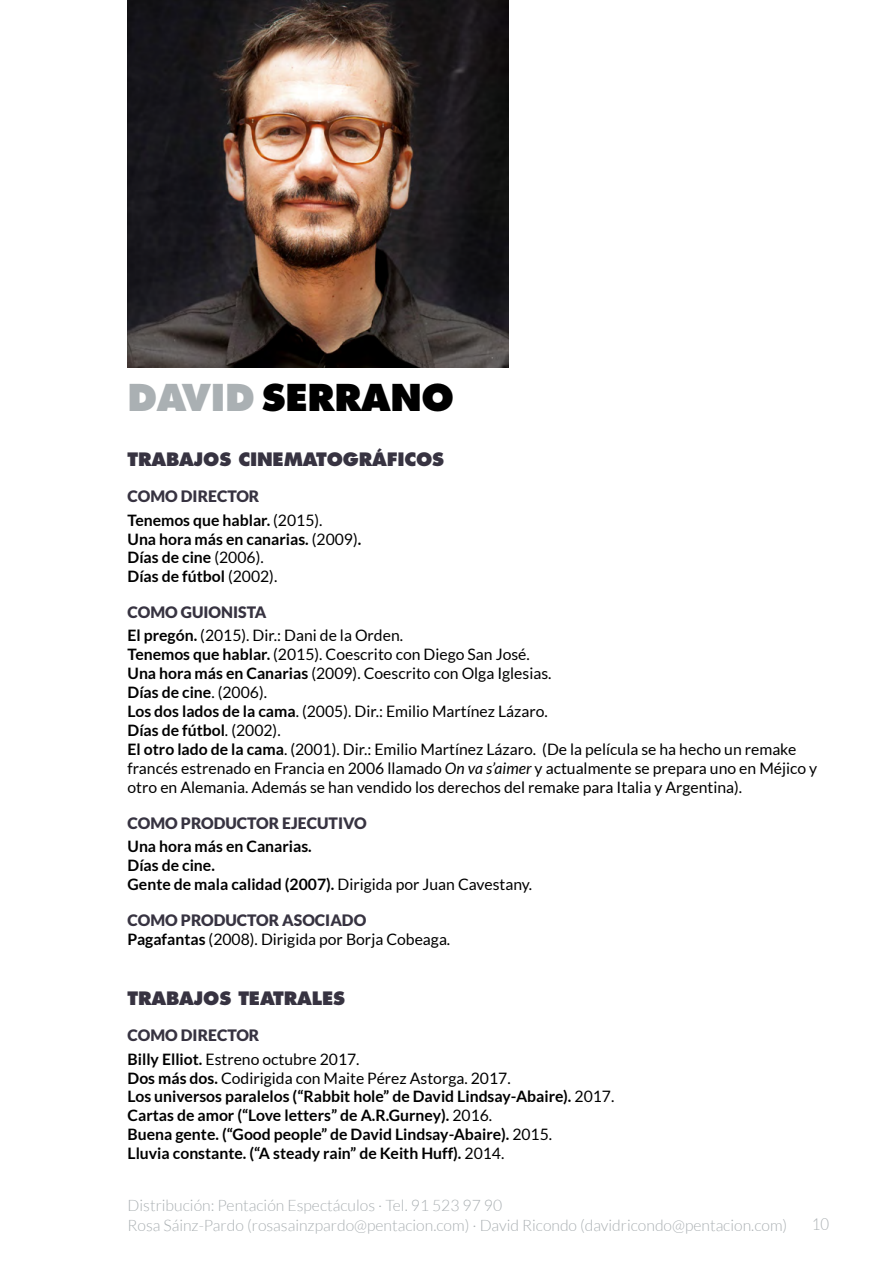
<style>
.page{position:relative;width:893px;height:1263px;background:#fff}
.page>*{position:absolute;margin:0;border:0;box-sizing:border-box;transform-origin:0 0}
.t1{font:800 36px "Futura";letter-spacing:-.01em;color:#000}
.t2{font:800 18px "Futura";letter-spacing:-.01em;color:#373341}
.t3{font:300 16.5px "Lato";color:#aab0b3;scale:.91 1}
.t4{font:15.75px/18.9px "Lato";color:#000}
.t5{font:700 15.75px/18.9px "Lato";color:#000}
.t6{font:300 15.75px/19.5px "Lato";color:#aab0b3}
.t7{font:900 15.75px "Lato";color:#373341}
.s1{color:#aab0b3}
.s2{font-weight:900;color:#373341}
.s3{font-weight:400}
.s4{font-weight:700}
.s5{font-style:italic}
</style>
<div class="page">
<img style="left:128px;top:0;width:380px;height:367px">
<h1 class="t1" style="left:128px;top:376px;width:295px"><span class="s1">DAVI D</span> SERRANO</h1>
<p class="t2" style="left:128px;top:449px;width:15px">TRABA</p>
<p class="t2" style="left:194px;top:449px;width:252px">JOS CINEMATOGRÁFICOS</p>
<p class="t5" style="left:128px;top:485px;width:197px;line-height:23.1px"><span class="s2">COMO DIRECTOR<br></span>Tenemos que hablar. <span class="s3">(2015).</span></p>
<p class="t5" style="left:128px;top:529px;width:235px">Una hora más en canarias. <span class="s3">(2009)</span>.<br>Días de cine <span class="s3">(2006).<br></span>Días de fútbol <span class="s3">(2002).</span></p>
<p class="t4" style="left:128px;top:601px;width:277px;line-height:23.1px"><span class="s2">COMO GUIONISTA<br></span><span class="s4">El pregón.</span> (2015). Dir.: Dani de la Orden.</p>
<p class="t4" style="left:128px;top:645px;width:691px"><span class="s4">Tenemos que hablar.</span> (2015). Coescrito con Diego San José.<br><span class="s4">Una hora más en Canarias</span> (2009). Coescrito con Olga I glesias.<br><span class="s4">Días de cine</span>. (2006).<br><span class="s4">Los dos lados de la cama</span>. (2005). Dir.: Emilio M artínez Lázaro.<br><span class="s4">Días de fútbol</span>. (2002).<br><span class="s4">El otro lado de la cama</span>. (2001). Dir.: Emilio M artínez Lázaro. (De la película se ha hecho un remake francés estrenado en Francia en 2006 llamado <span class="s5">On va s’aimer</span> y actualmente se prepara uno en Méjico y otro en Alemania. Además se han vendido los derechos del remake para Italia y Argentina).</p>
<p class="t7" style="left:128px;top:814px;width:241px">COMO PRODUCTOR EJECUTIVO</p>
<p class="t5" style="left:128px;top:836px;width:406px">Una hora más en Canarias.<br>Días de cine.<br>Gente de mala calidad (2007). <span class="s3">Dirigida por Juan Cavestany.</span></p>
<p class="t4" style="left:128px;top:910px;width:324px"><span class="s2">COMO PRODUCTOR ASOCIADO<br></span><span class="s4">Pagafantas</span> (2008). Dirigida por Borja Cobeaga.</p>
<p class="t2" style="left:128px;top:988px;width:15px">TRABA</p>
<p class="t2" style="left:194px;top:988px;width:58px">JOS TEATRALE</p>
<p class="t2" style="left:333px;top:988px;width:13px">S</p>
<p class="t4" style="left:128px;top:1024px;width:234px;line-height:23.1px"><span class="s2">COMO DIRECTOR<br></span><span class="s4">Billy Elliot.</span> Estreno octubre 2017.</p>
<p class="t5" style="left:128px;top:1068px;width:488px">Dos más dos. <span class="s3">Codirigida con M aite Pérez Astorga. 2017.<br></span>Los universos paralelos (“Rabbit hole” de David Lindsay-Abaire). <span class="s3">2017.<br></span>Cartas de amor (“Love letters” de A.R.Gurney). <span class="s3">2016.<br></span>Buena gente. (“Good people” de David Lindsay-Abaire). <span class="s3">2015.<br></span>Lluvia constante. (“A steady rain” de Keith Huff). <span class="s3">2014.</span></p>
<p class="t6" style="left:128px;top:1196px;width:661px">Distribución: Pentación Espectáculos · Tel. 91 523 97 90<br>Rosa Sáinz-Pardo (rosasainzpardo@pentacion.com) · David Ricondo (davidricondo@pentacion.com)</p>
<p class="t3" style="left:812px;top:1215px;width:20px">10</p>
</div>
